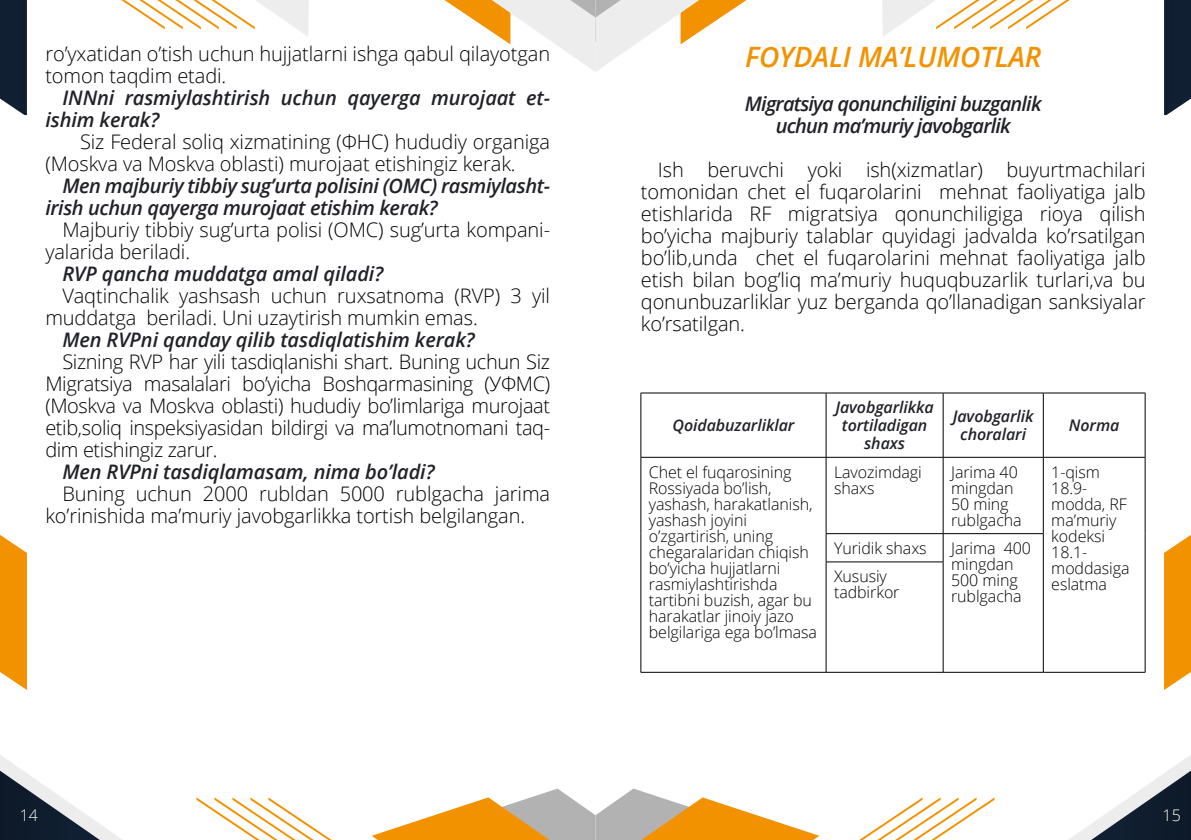
<style>
.page{position:relative;width:1191px;height:840px;background:#fff}
.page>*{position:absolute;margin:0;border:0;box-sizing:border-box;transform-origin:0 0}
.t1{font:italic 600 28px "Open Sans";letter-spacing:-.005em;color:#f39200}
.t2{font:300 20px/22px "Open Sans";letter-spacing:-.005em;color:#000}
.t3{font:italic 600 20px/22px "Open Sans";letter-spacing:-.005em;color:#212228}
.t4{font:italic 600 20px/22px "Open Sans";letter-spacing:-.04em;color:#212228;text-align:center}
.t5{font:300 16px/16px "Open Sans";letter-spacing:-.005em;color:#000}
.t6{font:italic 600 16px/18px "Open Sans";letter-spacing:-.005em;color:#212228;text-align:center}
.t7{font:300 16px "Open Sans";color:#fff}
</style>
<div class="page">
<svg style="left:1070px;top:755px;width:121px;height:84px"></svg>
<svg style="left:1164px;top:535px;width:27px;height:154px;background:#f49e1c"></svg>
<svg style="left:0;top:755px;width:121px;height:84px"></svg>
<svg style="left:0;top:535px;width:27px;height:154px;background:#f49e1c"></svg>
<svg style="left:196px;top:788px;width:798px;height:51px"></svg>
<svg style="left:1164px;top:0;width:27px;height:115px;background:#1f2d3e"></svg>
<svg style="left:882px;top:0;width:188px;height:36px"></svg>
<svg style="left:444px;top:0;width:303px;height:72px"></svg>
<svg style="left:0;top:0;width:27px;height:115px;background:#1f2d3e"></svg>
<svg style="left:121px;top:0;width:188px;height:36px"></svg>
<hr style="left:640px;top:457px;width:1px;height:76px;background:#000">
<svg style="left:640px;top:533px;width:1px;height:28px"></svg>
<hr style="left:640px;top:561px;width:1px;height:110px;background:#000">
<hr style="left:825px;top:457px;width:1px;height:76px;background:#000">
<hr style="left:942px;top:457px;width:1px;height:76px;background:#000">
<hr style="left:1043px;top:457px;width:1px;height:76px;background:#000">
<hr style="left:1144px;top:457px;width:1px;height:76px;background:#000">
<svg style="left:1144px;top:533px;width:1px;height:28px"></svg>
<hr style="left:1144px;top:561px;width:1px;height:110px;background:#000">
<hr style="left:826px;top:533px;width:117px;height:1px;background:#000">
<svg style="left:825px;top:533px;width:1px;height:28px"></svg>
<hr style="left:943px;top:533px;width:100px;height:1px;background:#000">
<svg style="left:942px;top:533px;width:1px;height:28px"></svg>
<svg style="left:1043px;top:533px;width:1px;height:28px"></svg>
<hr style="left:1043px;top:561px;width:1px;height:110px;background:#000">
<hr style="left:826px;top:561px;width:117px;height:1px;background:#000">
<hr style="left:825px;top:562px;width:1px;height:109px;background:#000">
<hr style="left:942px;top:562px;width:1px;height:109px;background:#000">
<hr style="left:640px;top:392px;width:186px;height:1px;background:#000">
<hr style="left:640px;top:393px;width:1px;height:64px;background:#000">
<hr style="left:826px;top:392px;width:117px;height:1px;background:#000">
<hr style="left:825px;top:393px;width:1px;height:64px;background:#000">
<hr style="left:943px;top:392px;width:100px;height:1px;background:#000">
<hr style="left:942px;top:393px;width:1px;height:64px;background:#000">
<hr style="left:1043px;top:392px;width:102px;height:1px;background:#000">
<hr style="left:1043px;top:393px;width:1px;height:64px;background:#000">
<hr style="left:1144px;top:393px;width:1px;height:64px;background:#000">
<hr style="left:640px;top:456px;width:186px;height:1px;background:#000">
<hr style="left:826px;top:456px;width:117px;height:1px;background:#000">
<hr style="left:943px;top:456px;width:100px;height:1px;background:#000">
<hr style="left:1043px;top:456px;width:102px;height:1px;background:#000">
<hr style="left:640px;top:671px;width:186px;height:1px;background:#000">
<hr style="left:826px;top:671px;width:117px;height:1px;background:#000">
<hr style="left:943px;top:671px;width:100px;height:1px;background:#000">
<hr style="left:1043px;top:671px;width:102px;height:1px;background:#000">
<p class="t2" style="left:45px;top:42px;width:506px">ro’yxatidan o’tish uchun hujjatlarni ishga qabul qilayotgan tomon taqdim etadi.</p>
<p class="t3" style="left:45px;top:86px;width:506px;text-indent:17px">INNni rasmiylashtirish uchun qayerga murojaat et&shy;ishim kerak?</p>
<p class="t2" style="left:45px;top:130px;width:506px;text-indent:35px">Siz Federal soliq xizmatining (ФНС) hududiy organiga (Moskva va Moskva oblasti) murojaat etishingiz kerak.</p>
<p class="t3" style="left:45px;top:174px;width:506px;text-indent:17px">Men majburiy tibbiy sug’urta polisini (ОМС) rasmiylasht&shy;irish uchun qayerga murojaat etishim kerak?</p>
<p class="t2" style="left:45px;top:218px;width:506px;text-indent:17px">Majburiy tibbiy sug’urta polisi (ОМС) sug’urta kompani&shy;yalarida beriladi.</p>
<p class="t3" style="left:62px;top:262px;width:322px">RVP qancha muddatga amal qiladi?</p>
<p class="t2" style="left:45px;top:284px;width:506px;text-indent:17px">Vaqtinchalik yashsash uchun ruxsatnoma (RVP) 3 yil muddatga beriladi. Uni uzaytirish mumkin emas.</p>
<p class="t3" style="left:62px;top:328px;width:414px">Men RVPni qanday qilib tasdiqlatishim kerak?</p>
<p class="t2" style="left:45px;top:350px;width:506px;text-align:justify;text-indent:17px">Sizning RVP har yili tasdiqlanishi shart. Buning uchun Siz Migratsiya masalalari bo’yicha Boshqarmasining (УФМС) (Moskva va Moskva oblasti) hududiy bo’limlariga murojaat etib,soliq inspeksiyasidan bildirgi va ma’lumotnomani taq&shy;dim etishingiz zarur.</p>
<p class="t3" style="left:62px;top:460px;width:374px">Men RVPni tasdiqlamasam, nima bo’ladi?</p>
<p class="t2" style="left:45px;top:482px;width:506px;text-indent:17px">Buning uchun 2000 rubldan 5000 rublgacha jarima ko’rinishida ma’muriy javobgarlikka tortish belgilangan.</p>
<h1 class="t1" style="left:745px;top:37px;width:298px">FOYDALI MA’LUMOTLAR</h1>
<p class="t4" style="left:745px;top:92px;width:298px">Migratsiya qonunchiligini buzganlik uchun ma’muriy javobgarlik</p>
<p class="t2" style="left:641px;top:158px;width:506px;text-align:justify;text-indent:17px">Ish beruvchi yoki ish(xizmatlar) buyurtmachilari tomonidan chet el fuqarolarini mehnat faoliyatiga jalb etishlarida RF migratsiya qonunchiligiga rioya qilish bo’yicha majburiy talablar quyidagi jadvalda ko’rsatilgan bo’lib,unda chet el fuqarolarini mehnat faoliyatiga jalb etish bilan bog’liq ma’muriy huquqbuzarlik turlari,va bu qonunbuzarliklar yuz berganda qo’llanadigan sanksiyalar ko’rsatilgan.</p>
<p class="t6" style="left:672px;top:416px;width:123px">Qoidabuzarliklar</p>
<p class="t6" style="left:835px;top:398px;width:100px">Javobgarlikka tortiladigan shaxs</p>
<p class="t6" style="left:952px;top:407px;width:82px">Javobgarlik choralari</p>
<p class="t6" style="left:1069px;top:416px;width:52px">Nоrmа</p>
<p class="t5" style="left:649px;top:463px;width:170px">Chet el fuqarosining<br>Rossiyada bo’lish, yashash, harakatlanish, yashash joyini o’zgartirish, uning chegaralaridan chiqish bo’yicha hujjatlarni rasmiylashtirishda tartibni buzish, agar bu harakatlar jinoiy jazo belgilariga ega bo’lmasa</p>
<p class="t5" style="left:834px;top:463px;width:89px">Lavozimdagi shaxs</p>
<p class="t5" style="left:951px;top:463px;width:72px">Jarima 40 mingdan<br>50 ming rublgacha</p>
<p class="t5" style="left:1051px;top:463px;width:80px">1-qism<br>18.9- modda, RF ma’muriy kodeksi<br>18.1- moddasiga eslatma</p>
<p class="t5" style="left:834px;top:539px;width:94px">Yuridik shaxs</p>
<p class="t5" style="left:951px;top:539px;width:81px">Jarima 400 mingdan<br>500 ming rublgacha</p>
<p class="t5" style="left:834px;top:567px;width:67px">Xususiy tadbirkor</p>
<p class="t7" style="left:20px;top:803px;width:20px">14</p>
<p class="t7" style="left:1162px;top:803px;width:20px">15</p>
</div>
